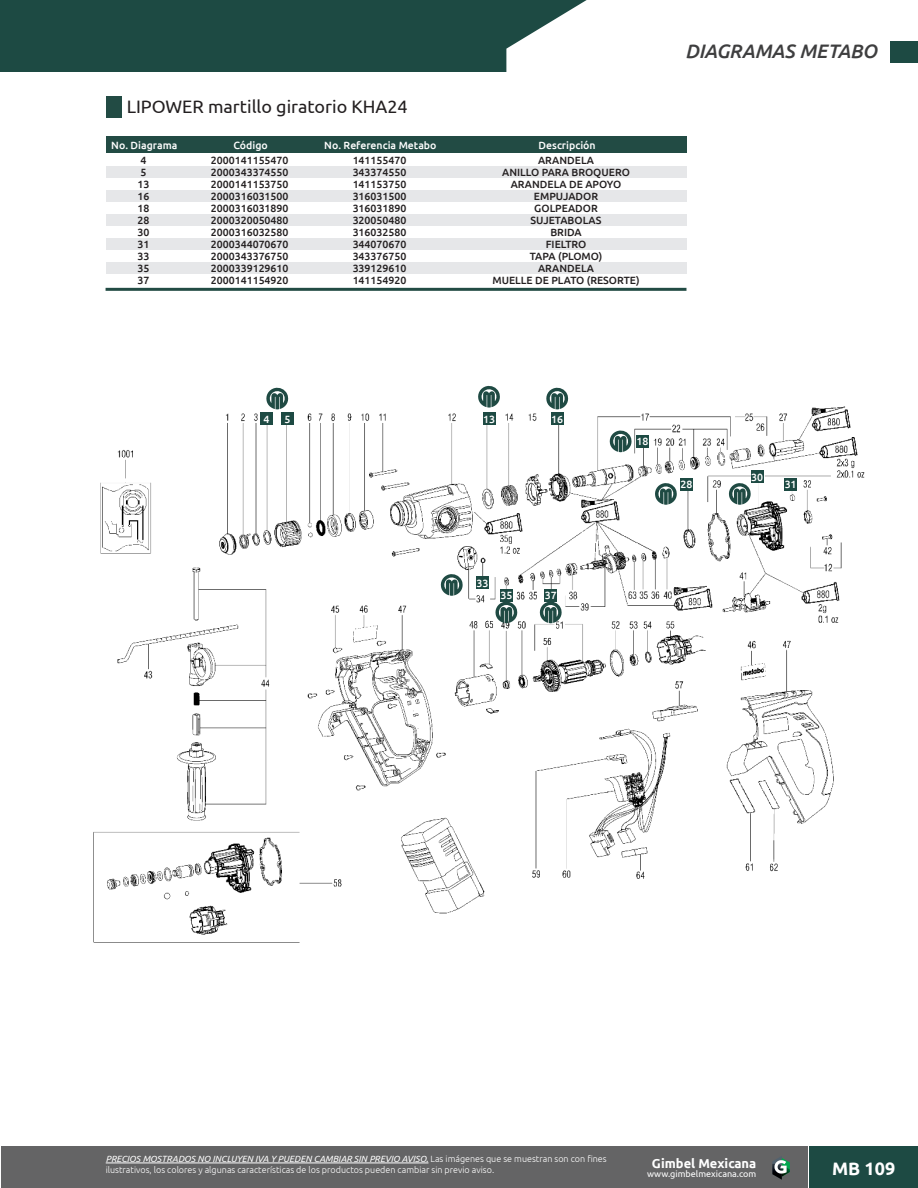
<style>
.page{position:relative;width:918px;height:1188px;background:#fff}
.page>*{position:absolute;margin:0;border:0;box-sizing:border-box;transform-origin:0 0}
.t1{font:italic 500 19.5px "Ubuntu";color:#3e3e3f}
.TÍTULOS_DE_PRODUCTOS{font:18px "Ubuntu";color:#231f20}
.t2{font:700 18px "Ubuntu";color:#fff}
.t3{font:700 12.9px "Ubuntu";color:#fff}
.CODIGO{font:500 10.5px "Ubuntu";color:#231f20}
.ENCABEZADO_DE_TABLA{font:500 10.5px "Ubuntu";color:#fff}
.COTAS{font:500 10.5px "Ubuntu";color:#fff}
.t4{font:300 9px/10.8px "Ubuntu";color:#fff}
.t5{font:9px "Ubuntu";color:#fff}
.s1{font-weight:400;font-style:italic}
</style>
<div class="page">
<div style="left:1px;top:1146px;width:806px;height:42px;background:#646465"></div>
<div style="left:809px;top:1146px;width:109px;height:42px;background:#1d4a43"></div>
<svg style="left:772px;top:1156px;width:18px;height:24px"></svg>
<hr style="left:106px;top:1163px;width:322px;height:1px;background:#fff">
<div style="left:1px;top:0;width:917px;height:72px;background:#1d4a43"></div>
<svg style="left:506px;top:0;width:412px;height:72px;background:#eff2f1"></svg>
<div style="left:890px;top:41px;width:28px;height:21px;background:#1d4a43"></div>
<div style="left:106px;top:96px;width:16px;height:21px;background:#224b44"></div>
<div style="left:106px;top:136px;width:580px;height:17px;background:#224b44"></div>
<hr style="left:106px;top:288px;width:580px;height:3px;background:#224b44">
<div style="left:106px;top:166px;width:580px;height:12px;background:#e6e7e9"></div>
<div style="left:106px;top:190px;width:580px;height:12px;background:#e6e7e9"></div>
<div style="left:106px;top:238px;width:580px;height:12px;background:#e6e7e9"></div>
<div style="left:106px;top:214px;width:580px;height:12px;background:#e6e7e9"></div>
<div style="left:106px;top:262px;width:580px;height:12px;background:#e6e7e9"></div>
<img style="left:93px;top:406px;width:772px;height:537px">
<svg style="left:265px;top:387px;width:24px;height:22px"></svg>
<div style="left:260px;top:412px;width:13px;height:13px;background:#1d4a43"></div>
<div style="left:281px;top:412px;width:13px;height:13px;background:#1d4a43"></div>
<svg style="left:477px;top:385px;width:24px;height:23px"></svg>
<svg style="left:545px;top:387px;width:24px;height:22px"></svg>
<svg style="left:608px;top:430px;width:25px;height:22px"></svg>
<svg style="left:654px;top:482px;width:24px;height:23px"></svg>
<svg style="left:728px;top:482px;width:24px;height:23px"></svg>
<svg style="left:538px;top:601px;width:25px;height:22px"></svg>
<svg style="left:494px;top:601px;width:24px;height:22px"></svg>
<svg style="left:439px;top:573px;width:25px;height:23px"></svg>
<div style="left:483px;top:412px;width:12px;height:13px;background:#1d4a43"></div>
<div style="left:551px;top:412px;width:13px;height:13px;background:#1d4a43"></div>
<div style="left:636px;top:435px;width:13px;height:13px;background:#1d4a43"></div>
<div style="left:680px;top:478px;width:13px;height:12px;background:#1d4a43"></div>
<div style="left:751px;top:471px;width:13px;height:12px;background:#1d4a43"></div>
<div style="left:784px;top:478px;width:13px;height:12px;background:#1d4a43"></div>
<div style="left:476px;top:576px;width:13px;height:13px;background:#1d4a43"></div>
<div style="left:500px;top:589px;width:13px;height:13px;background:#1d4a43"></div>
<div style="left:544px;top:589px;width:13px;height:13px;background:#1d4a43"></div>
<p class="TÍTULOS_DE_PRODUCTOS" style="left:127px;top:96px;width:282px">LIPOWER martillo giratorio KHA24</p>
<p class="CODIGO" style="left:140px;top:153px;width:7px">4</p>
<p class="CODIGO" style="left:140px;top:165px;width:7px">5</p>
<p class="CODIGO" style="left:137px;top:177px;width:13px">13</p>
<p class="CODIGO" style="left:137px;top:189px;width:13px">16</p>
<p class="CODIGO" style="left:137px;top:201px;width:13px">18</p>
<p class="CODIGO" style="left:137px;top:213px;width:13px">28</p>
<p class="CODIGO" style="left:137px;top:225px;width:13px">30</p>
<p class="CODIGO" style="left:137px;top:237px;width:13px">31</p>
<p class="CODIGO" style="left:137px;top:249px;width:13px">33</p>
<p class="CODIGO" style="left:137px;top:261px;width:13px">35</p>
<p class="CODIGO" style="left:137px;top:273px;width:13px">37</p>
<p class="ENCABEZADO_DE_TABLA" style="left:111px;top:139px;width:68px">No. Diagrama</p>
<p class="ENCABEZADO_DE_TABLA" style="left:324px;top:139px;width:114px">No. Referencia Metabo</p>
<p class="ENCABEZADO_DE_TABLA" style="left:539px;top:139px;width:59px">Descripción</p>
<p class="ENCABEZADO_DE_TABLA" style="left:233px;top:139px;width:36px">Código</p>
<p class="CODIGO" style="left:211px;top:153px;width:79px">2000141155470</p>
<p class="CODIGO" style="left:211px;top:165px;width:79px">2000343374550</p>
<p class="CODIGO" style="left:211px;top:177px;width:79px">2000141153750</p>
<p class="CODIGO" style="left:211px;top:189px;width:79px">2000316031500</p>
<p class="CODIGO" style="left:211px;top:201px;width:79px">2000316031890</p>
<p class="CODIGO" style="left:211px;top:213px;width:79px">2000320050480</p>
<p class="CODIGO" style="left:211px;top:225px;width:79px">2000316032580</p>
<p class="CODIGO" style="left:211px;top:237px;width:79px">2000344070670</p>
<p class="CODIGO" style="left:211px;top:249px;width:79px">2000343376750</p>
<p class="CODIGO" style="left:211px;top:261px;width:79px">2000339129610</p>
<p class="CODIGO" style="left:211px;top:273px;width:79px">2000141154920</p>
<p class="CODIGO" style="left:353px;top:153px;width:55px">141155470</p>
<p class="CODIGO" style="left:353px;top:165px;width:55px">343374550</p>
<p class="CODIGO" style="left:353px;top:177px;width:55px">141153750</p>
<p class="CODIGO" style="left:353px;top:189px;width:55px">316031500</p>
<p class="CODIGO" style="left:353px;top:201px;width:55px">316031890</p>
<p class="CODIGO" style="left:353px;top:213px;width:55px">320050480</p>
<p class="CODIGO" style="left:353px;top:225px;width:55px">316032580</p>
<p class="CODIGO" style="left:353px;top:237px;width:55px">344070670</p>
<p class="CODIGO" style="left:353px;top:249px;width:55px">343376750</p>
<p class="CODIGO" style="left:353px;top:261px;width:55px">339129610</p>
<p class="CODIGO" style="left:353px;top:273px;width:55px">141154920</p>
<p class="CODIGO" style="left:538px;top:153px;width:57px">ARANDELA</p>
<p class="CODIGO" style="left:502px;top:165px;width:129px">ANILLO PARA BROQUERO</p>
<p class="CODIGO" style="left:511px;top:177px;width:112px">ARANDELA DE APOYO</p>
<p class="CODIGO" style="left:534px;top:189px;width:66px">EMPUJADOR</p>
<p class="CODIGO" style="left:534px;top:201px;width:65px">GOLPEADOR</p>
<p class="CODIGO" style="left:531px;top:213px;width:73px">SUJETABOLAS</p>
<p class="CODIGO" style="left:550px;top:225px;width:33px">BRIDA</p>
<p class="CODIGO" style="left:546px;top:237px;width:42px">FIELTRO</p>
<p class="CODIGO" style="left:530px;top:249px;width:74px">TAPA (PLOMO)</p>
<p class="CODIGO" style="left:538px;top:261px;width:57px">ARANDELA</p>
<p class="CODIGO" style="left:493px;top:273px;width:149px">MUELLE DE PLATO (RESORTE)</p>
<h1 class="t1" style="left:685px;top:39px;width:193px">DIAGRAMAS METABO</h1>
<p class="COTAS" style="left:263px;top:412px;width:7px">4</p>
<p class="COTAS" style="left:285px;top:412px;width:7px">5</p>
<p class="COTAS" style="left:483px;top:412px;width:13px">13</p>
<p class="COTAS" style="left:551px;top:412px;width:13px">16</p>
<p class="COTAS" style="left:477px;top:576px;width:13px">33</p>
<p class="COTAS" style="left:500px;top:589px;width:13px">35</p>
<p class="COTAS" style="left:545px;top:589px;width:13px">37</p>
<p class="COTAS" style="left:636px;top:435px;width:13px">18</p>
<p class="COTAS" style="left:681px;top:478px;width:13px">28</p>
<p class="COTAS" style="left:751px;top:471px;width:13px">30</p>
<p class="COTAS" style="left:785px;top:478px;width:13px">31</p>
<p class="t4" style="left:106px;top:1153px;width:503px"><span class="s1">PRECIOS MOSTRADOS NO INCLUYEN IVA Y PUEDEN CAMBIAR SIN PREVIO AVISO.</span> Las imágenes que se muestran son con fines ilustrativos, los colores y algunas características de los productos pueden cambiar sin previo aviso.</p>
<p class="t3" style="left:652px;top:1155px;width:106px">Gimbel Mexicana</p>
<p class="t5" style="left:647px;top:1169px;width:111px">www.gimbelmexicana.com</p>
<h2 class="t2" style="left:832px;top:1158px;width:65px">MB 109</h2>
</div>
